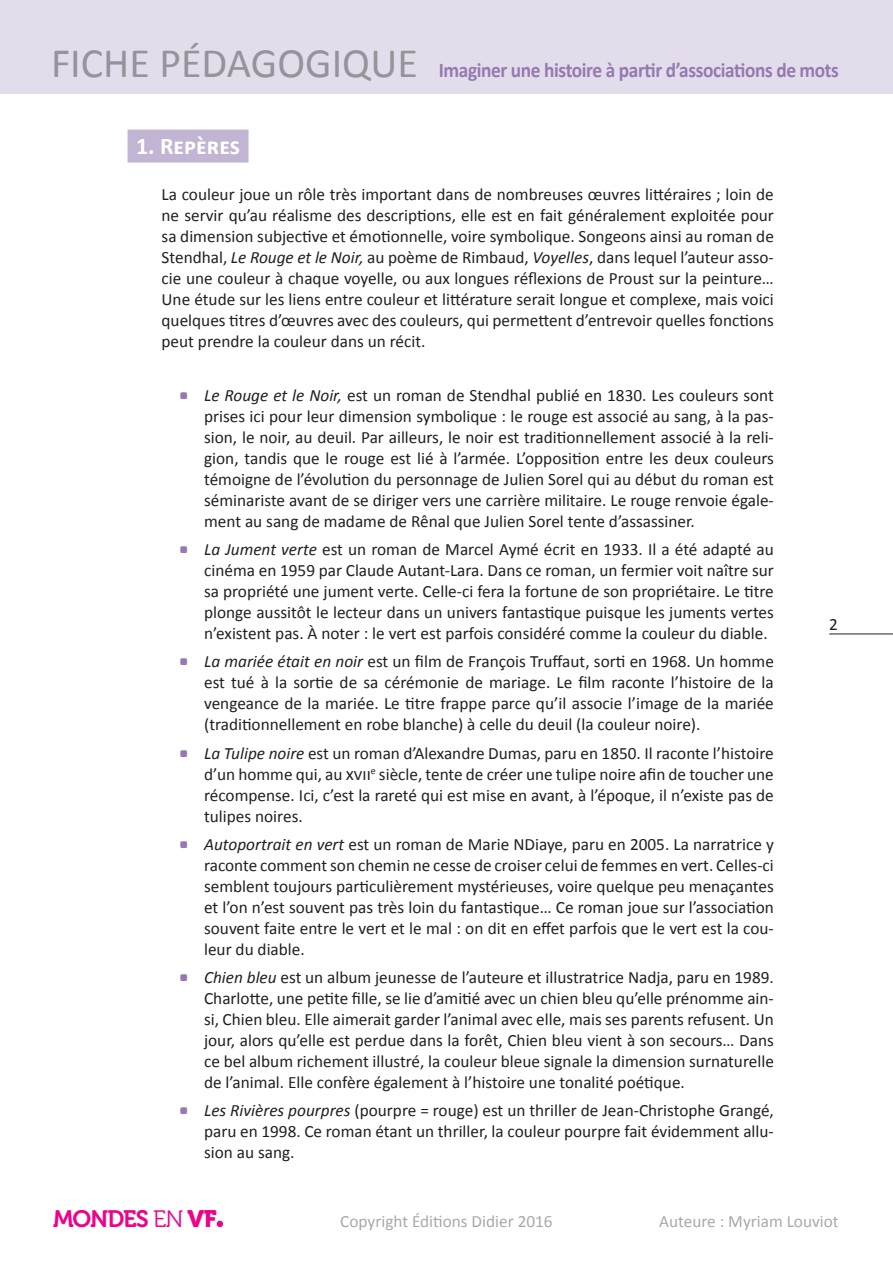
<style>
.page{position:relative;width:893px;height:1263px;background:#fff}
.page>*{position:absolute;margin:0;border:0;box-sizing:border-box;transform-origin:0 0}
.t1{font:700 24px "Calibri";color:#fff}
.t2{font:23.7px "Museo 700";letter-spacing:-.05em;color:#ed028c}
.t3{font:700 21px "Calibri";letter-spacing:-.02em;color:#947ab0;scale:.92 1}
.t4{font:17.25px/21px "Calibri";color:#231f20;text-align:justify}
.t5{font:17.25px "Calibri";color:#a8a9ad}
.s1{font-weight:400;font-size:42px;color:#939598}
.s2{font-style:italic}
.s3{font-family:"Museo 300"}
.s4{font-family:"Museo 900"}
</style>
<div class="page">
<hr style="left:829px;top:633px;width:64px;height:1px;background:#231f20">
<div style="left:0;top:0;width:893px;height:94px;background:#e3ddeb"></div>
<svg style="left:217px;top:1221px;width:6px;height:6px"></svg>
<div style="left:128px;top:130px;width:121px;height:33px;background:#c2b4d3"></div>
<p class="t3" style="left:51px;top:57px;width:858px"><span class="s1">FICHE PÉDAGOGIQUE</span> Imaginer une histoire à partir d’associations de mots</p>
<h1 class="t1" style="left:136px;top:131px;width:105px">1. Repères</h1>
<p class="t4" style="left:162px;top:184px;width:614px">La couleur joue un rôle très important dans de nombreuses œuvres littéraires ; loin de ne servir qu’au réalisme des descriptions, elle est en fait généralement exploitée pour sa dimension subjective et émotionnelle, voire symbolique. Songeons ainsi au roman de Stendhal, <span class="s2">Le Rouge et le Noir,</span> au poème de Rimbaud, <span class="s2">Voyelles</span>, dans lequel l’auteur asso&shy;cie une couleur à chaque voyelle, ou aux longues réflexions de Proust sur la peinture… Une étude sur les liens entre couleur et littérature serait longue et complexe, mais voici quelques titres d’œuvres avec des couleurs, qui permettent d’entrevoir quelles fonctions peut prendre la couleur dans un récit.</p>
<p class="t4" style="left:204px;top:385px;width:571px"><span class="s2">Le Rouge et le Noir,</span> est un roman de Stendhal publié en 1830. Les couleurs sont prises ici pour leur dimension symbolique : le rouge est associé au sang, à la pas&shy;sion, le noir, au deuil. Par ailleurs, le noir est traditionnellement associé à la reli&shy;gion, tandis que le rouge est lié à l’armée. L’opposition entre les deux couleurs témoigne de l’évolution du personnage de Julien Sorel qui au début du roman est séminariste avant de se diriger vers une carrière militaire. Le rouge renvoie égale&shy;ment au sang de madame de Rênal que Julien Sorel tente d’assassiner.</p>
<p class="t4" style="left:204px;top:539px;width:571px"><span class="s2">La Jument verte</span> est un roman de Marcel Aymé écrit en 1933. Il a été adapté au cinéma en 1959 par Claude Autant-Lara. Dans ce roman, un fermier voit naître sur sa propriété une jument verte. Celle-ci fera la fortune de son propriétaire. Le titre plonge aussitôt le lecteur dans un univers fantastique puisque les juments vertes n’existent pas. À noter : le vert est parfois considéré comme la couleur du diable.</p>
<p class="t4" style="left:204px;top:651px;width:571px"><span class="s2">La mariée était en noir</span> est un film de François Truffaut, sorti en 1968. Un homme est tué à la sortie de sa cérémonie de mariage. Le film raconte l’histoire de la vengeance de la mariée. Le titre frappe parce qu’il associe l’image de la mariée (traditionnellement en robe blanche) à celle du deuil (la couleur noire).</p>
<p class="t4" style="left:204px;top:742px;width:571px"><span class="s2">La Tulipe noire</span> est un roman d’Alexandre Dumas, paru en 1850. Il raconte l’histoire d’un homme qui, au xvii<sup>e</sup> siècle, tente de créer une tulipe noire afin de toucher une récompense. Ici, c’est la rareté qui est mise en avant, à l’époque, il n’existe pas de tulipes noires.</p>
<p class="t4" style="left:204px;top:834px;width:571px"><span class="s2">Autoportrait en vert</span> est un roman de Marie NDiaye, paru en 2005. La narratrice y raconte comment son chemin ne cesse de croiser celui de femmes en vert. Celles-ci semblent toujours particulièrement mystérieuses, voire quelque peu menaçantes et l’on n’est souvent pas très loin du fantastique… Ce roman joue sur l’association souvent faite entre le vert et le mal : on dit en effet parfois que le vert est la cou&shy;leur du diable.</p>
<p class="t4" style="left:204px;top:967px;width:571px"><span class="s2">Chien bleu</span> est un album jeunesse de l’auteure et illustratrice Nadja, paru en 1989.<br>Charlotte, une petite fille, se lie d’amitié avec un chien bleu qu’elle prénomme ain&shy;si, Chien bleu. Elle aimerait garder l’animal avec elle, mais ses parents refusent. Un jour, alors qu’elle est perdue dans la forêt, Chien bleu vient à son secours… Dans ce bel album richement illustré, la couleur bleue signale la dimension surnaturelle de l’animal. Elle confère également à l’histoire une tonalité poétique.</p>
<p class="t4" style="left:204px;top:1100px;width:571px"><span class="s2">Les Rivières pourpres</span> (pourpre = rouge) est un thriller de Jean-Christophe Grangé, paru en 1998. Ce roman étant un thriller, la couleur pourpre fait évidemment allu&shy;sion au sang.</p>
<p class="t4" style="left:829px;top:613px;width:10px">2</p>
<h2 class="t2" style="left:53px;top:1205px;width:165px">MONDES <span class="s3">EN</span> <span class="s4">VF</span></h2>
<p class="t5" style="left:340px;top:1210px;width:214px">Copyright Éditions Didier 2016</p>
<p class="t5" style="left:659px;top:1210px;width:181px">Auteure : Myriam Louviot</p>
</div>
